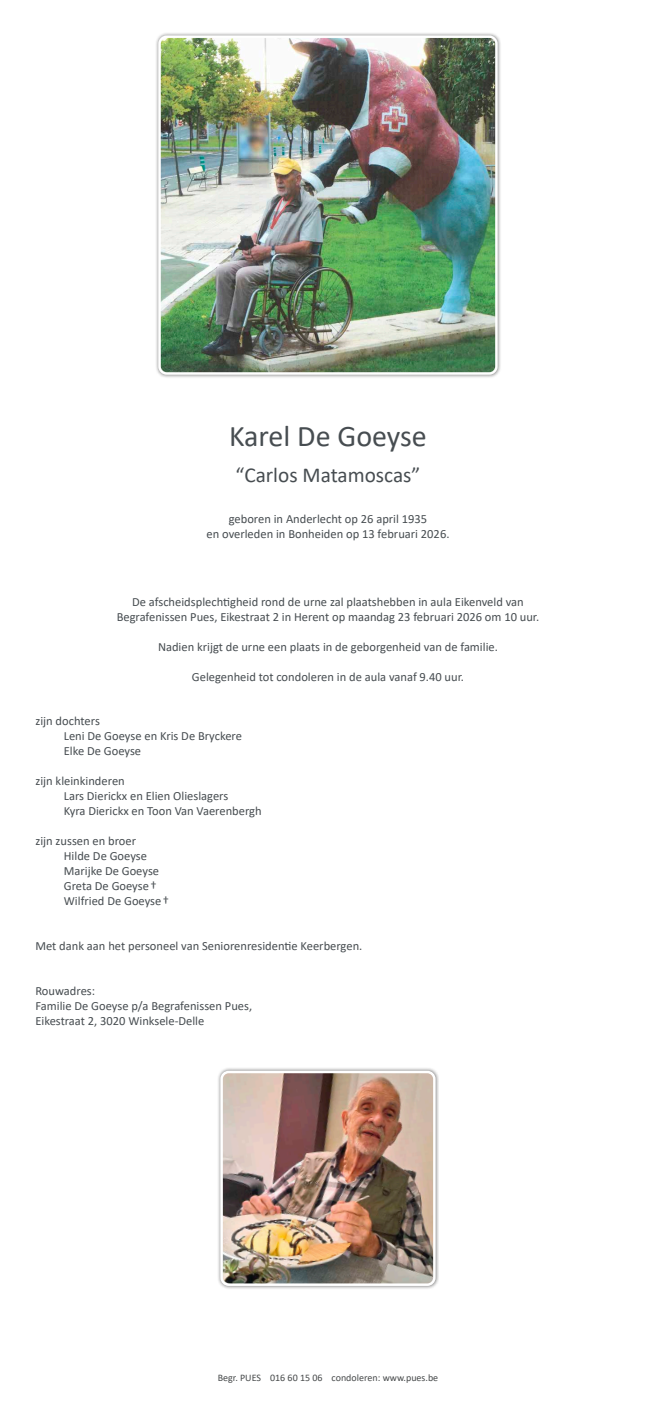
<style>
.page{position:relative;width:656px;height:1418px;background:#fff}
.page>*{position:absolute;margin:0;border:0;box-sizing:border-box;transform-origin:0 0}
.t1{font:30px "Calibri";color:#474d51}
.t2{font:21.25px "Calibri";color:#474d51}
.t3{font:12.5px/15px "Calibri";color:#474d51}
.t4{font:10px "Calibri";color:#474a4b}
</style>
<div class="page">
<div style="left:154px;top:32px;width:347px;height:346px;background:#000;opacity:.5"></div>
<img style="left:159px;top:37px;width:337px;height:336px">
<div style="left:158px;top:35px;width:339px;height:340px;border:2px solid #fff;border-radius:7px"></div>
<div style="left:216px;top:1066px;width:223px;height:223px;background:#000;opacity:.5"></div>
<img style="left:221px;top:1071px;width:213px;height:213px">
<div style="left:220px;top:1070px;width:215px;height:215px;border:2px solid #fff;border-radius:7px"></div>
<h1 class="t1" style="left:229px;top:415px;width:199px">Karel De Goeyse</h1>
<h2 class="t2" style="left:235px;top:460px;width:186px">“Carlos Matamoscas”</h2>
<p class="t3" style="left:206px;top:511px;width:244px;text-align:center">geboren in Anderlecht op 26 april 1935<br>en overleden in Bonheiden op 13 februari 2026.</p>
<p class="t3" style="left:117px;top:594px;width:424px;text-align:center">De afscheidsplechtigheid rond de urne zal plaatshebben in aula Eikenveld van<br>Begrafenissen Pues, Eikestraat 2 in Herent op maandag 23 februari 2026 om 10 uur.</p>
<p class="t3" style="left:158px;top:639px;width:341px">Nadien krijgt de urne een plaats in de geborgenheid van de familie.</p>
<p class="t3" style="left:192px;top:669px;width:273px">Gelegenheid tot condoleren in de aula vanaf 9.40 uur.</p>
<p class="t3" style="left:64px;top:713px;width:180px;text-indent:-28px">zijn dochters<br>Leni De Goeyse en Kris De Bryckere<br>Elke De Goeyse</p>
<p class="t3" style="left:64px;top:773px;width:199px;text-indent:-28px">zijn kleinkinderen<br>Lars Dierickx en Elien Olieslagers<br>Kyra Dierickx en Toon Van Vaerenbergh</p>
<p class="t3" style="left:64px;top:833px;width:107px;text-indent:-28px">zijn zussen en broer<br>Hilde De Goeyse<br>Marijke De Goeyse<br>Greta De Goeyse †<br>Wilfried De Goeyse †</p>
<p class="t3" style="left:35px;top:938px;width:328px">Met dank aan het personeel van Seniorenresidentie Keerbergen.</p>
<p class="t3" style="left:35px;top:983px;width:218px">Rouwadres:<br>Familie De Goeyse p/a Begrafenissen Pues,<br>Eikestraat 2, 3020 Winksele-Delle</p>
<p class="t4" style="left:218px;top:1370px;width:222px">Begr. PUES 016 60 15 06 condoleren: www.pues.be</p>
</div>
